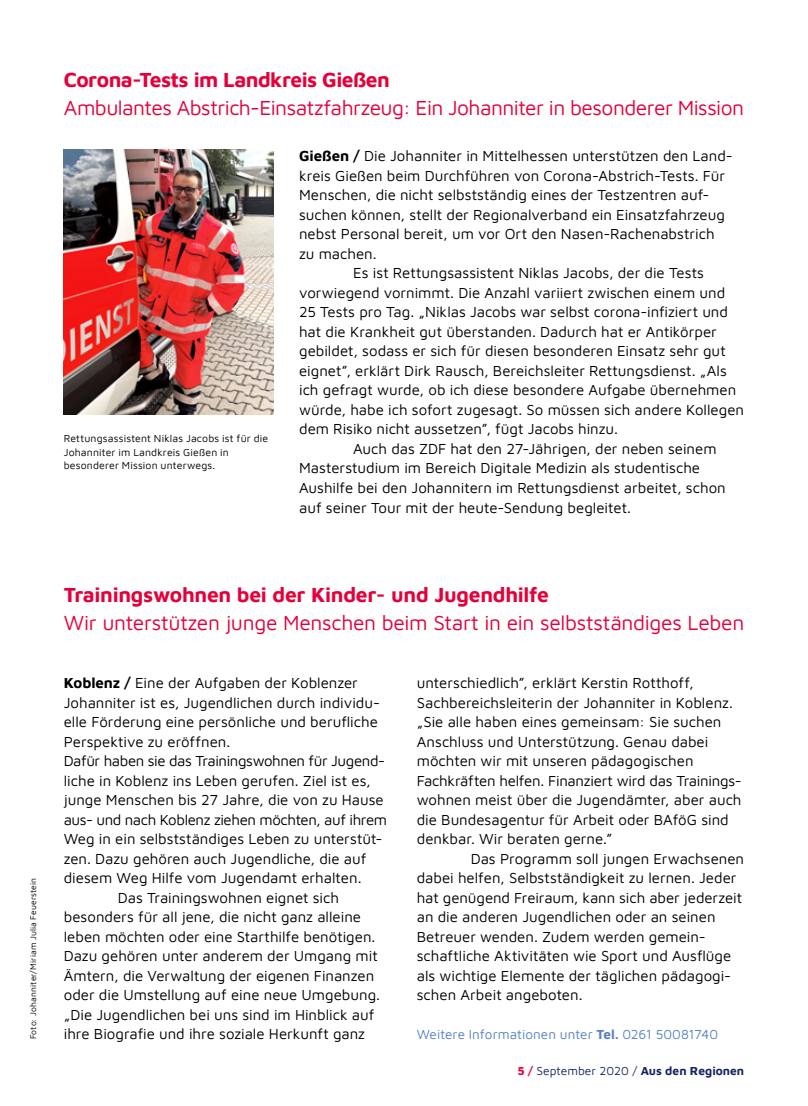
<style>
.page{position:relative;width:808px;height:1106px;background:#fff}
.page>*{position:absolute;margin:0;border:0;box-sizing:border-box;transform-origin:0 0}
.t1{font:21px "Maven Pro";letter-spacing:-.02em;color:#e4003a}
.t2{font:700 21px "Maven Pro";letter-spacing:-.015em;color:#e4003a}
.t3{font:15px/19.5px "Maven Pro";color:#000}
.t4{font:15px "Maven Pro";letter-spacing:-.025em;color:#000}
.t5{font:13.5px "Maven Pro";letter-spacing:.005em;color:#5782c2}
.t6{font:12px "Maven Pro";color:#17255f}
.t7{font:10.5px/13.5px "Maven Pro";letter-spacing:.015em;color:#000}
.t8{font:8.55px "Maven Pro";letter-spacing:.02em;color:#000}
.s1{font-weight:700}
.s2{font-weight:700;color:#e4003a}
</style>
<div class="page">
<img style="left:64px;top:150px;width:210px;height:265px">
<h1 class="t2" style="left:64px;top:66px;width:328px">Corona-Tests im Landkreis Gießen</h1>
<h1 class="t1" style="left:64px;top:93px;width:682px">Ambulantes Abstrich-Einsatzfahrzeug: Ein Johanniter in besonderer Mission</h1>
<p class="t3" style="left:299px;top:145px;width:435px"><span class="s1">Gießen /</span> Die Johanniter in Mittelhessen unterstützen den Land-</p>
<p class="t3" style="left:299px;top:165px;width:427px">kreis Gießen beim Durchführen von Corona-Abstrich-Tests. Für</p>
<p class="t3" style="left:299px;top:184px;width:409px">Menschen, die nicht selbstständig eines der Testzentren auf-</p>
<p class="t3" style="left:299px;top:204px;width:427px">suchen können, stellt der Regionalverband ein Einsatzfahrzeug</p>
<p class="t3" style="left:299px;top:223px;width:417px">nebst Personal bereit, um vor Ort den Nasen-Rachenabstrich</p>
<p class="t3" style="left:299px;top:243px;width:79px">zu machen.</p>
<p class="t3" style="left:353px;top:262px;width:352px">Es ist Rettungsassistent Niklas Jacobs, der die Tests</p>
<p class="t3" style="left:299px;top:282px;width:428px">vorwiegend vornimmt. Die Anzahl variiert zwischen einem und</p>
<p class="t3" style="left:299px;top:301px;width:430px">25 Tests pro Tag. „Niklas Jacobs war selbst corona-infiziert und</p>
<p class="t3" style="left:299px;top:321px;width:419px">hat die Krankheit gut überstanden. Dadurch hat er Antikörper</p>
<p class="t3" style="left:299px;top:340px;width:428px">gebildet, sodass er sich für diesen besonderen Einsatz sehr gut</p>
<p class="t3" style="left:299px;top:360px;width:429px">eignet”, erklärt Dirk Rausch, Bereichsleiter Rettungsdienst. „Als</p>
<p class="t3" style="left:299px;top:379px;width:439px">ich gefragt wurde, ob ich diese besondere Aufgabe übernehmen</p>
<p class="t3" style="left:299px;top:399px;width:447px">würde, habe ich sofort zugesagt. So müssen sich andere Kollegen</p>
<p class="t3" style="left:299px;top:418px;width:320px">dem Risiko nicht aussetzen”, fügt Jacobs hinzu.</p>
<p class="t3" style="left:353px;top:438px;width:365px">Auch das ZDF hat den 27-Jährigen, der neben seinem</p>
<p class="t3" style="left:299px;top:457px;width:403px">Masterstudium im Bereich Digitale Medizin als studentische</p>
<p class="t3" style="left:299px;top:477px;width:428px">Aushilfe bei den Johannitern im Rettungsdienst arbeitet, schon</p>
<p class="t3" style="left:299px;top:496px;width:334px">auf seiner Tour mit der heute-Sendung begleitet.</p>
<p class="t7" style="left:64px;top:431px;width:206px">Rettungsassistent Niklas Jacobs ist für die<br>Johanniter im Landkreis Gießen in besonderer Mission unterwegs.</p>
<p class="t8" style="left:27px;top:1039px;width:163px;rotate:-90deg">Foto: Johanniter/Miriam Julia Feuerstein</p>
<h1 class="t2" style="left:64px;top:580px;width:486px">Trainingswohnen bei der Kinder- und Jugendhilfe</h1>
<h1 class="t1" style="left:64px;top:608px;width:682px">Wir unterstützen junge Menschen beim Start in ein selbstständiges Leben</h1>
<p class="t3" style="left:64px;top:672px;width:296px"><span class="s1">Koblenz /</span> Eine der Aufgaben der Koblenzer</p>
<p class="t3" style="left:64px;top:691px;width:318px">Johanniter ist es, Jugendlichen durch individu-</p>
<p class="t3" style="left:64px;top:711px;width:316px">elle Förderung eine persönliche und berufliche</p>
<p class="t3" style="left:64px;top:730px;width:168px">Perspektive zu eröffnen.</p>
<p class="t4" style="left:64px;top:750px;width:323px">Dafür haben sie das Trainingswohnen für Jugend-</p>
<p class="t3" style="left:64px;top:769px;width:309px">liche in Koblenz ins Leben gerufen. Ziel ist es,</p>
<p class="t3" style="left:64px;top:789px;width:322px">junge Menschen bis 27 Jahre, die von zu Hause</p>
<p class="t4" style="left:64px;top:809px;width:325px">aus- und nach Koblenz ziehen möchten, auf ihrem</p>
<p class="t3" style="left:64px;top:828px;width:320px">Weg in ein selbstständiges Leben zu unterstüt-</p>
<p class="t3" style="left:64px;top:847px;width:304px">zen. Dazu gehören auch Jugendliche, die auf</p>
<p class="t3" style="left:64px;top:867px;width:299px">diesem Weg Hilfe vom Jugendamt erhalten.</p>
<p class="t3" style="left:118px;top:886px;width:223px">Das Trainingswohnen eignet sich</p>
<p class="t3" style="left:64px;top:906px;width:299px">besonders für all jene, die nicht ganz alleine</p>
<p class="t3" style="left:64px;top:925px;width:313px">leben möchten oder eine Starthilfe benötigen.</p>
<p class="t3" style="left:64px;top:945px;width:316px">Dazu gehören unter anderem der Umgang mit</p>
<p class="t3" style="left:64px;top:964px;width:312px">Ämtern, die Verwaltung der eigenen Finanzen</p>
<p class="t3" style="left:64px;top:984px;width:318px">oder die Umstellung auf eine neue Umgebung.</p>
<p class="t3" style="left:64px;top:1003px;width:312px">„Die Jugendlichen bei uns sind im Hinblick auf</p>
<p class="t3" style="left:64px;top:1023px;width:303px">ihre Biografie und ihre soziale Herkunft ganz</p>
<p class="t3" style="left:417px;top:672px;width:326px">unterschiedlich”, erklärt Kerstin Rotthoff, Sachbereichsleiterin der Johanniter in Koblenz. „Sie alle haben eines gemeinsam: Sie suchen Anschluss und Unterstützung. Genau dabei möchten wir mit unseren pädagogischen Fachkräften helfen. Finanziert wird das Trainings&shy;wohnen meist über die Jugendämter, aber auch die Bundesagentur für Arbeit oder BAföG sind denkbar. Wir beraten gerne.”</p>
<p class="t3" style="left:417px;top:847px;width:329px;text-indent:54px">Das Programm soll jungen Erwachsenen dabei helfen, Selbstständigkeit zu lernen. Jeder hat genügend Freiraum, kann sich aber jederzeit an die anderen Jugendlichen oder an seinen Betreuer wenden. Zudem werden gemein&shy;schaftliche Aktivitäten wie Sport und Ausflüge als wichtige Elemente der täglichen pädagogi&shy;schen Arbeit angeboten.</p>
<p class="t5" style="left:417px;top:1025px;width:303px">Weitere Informationen unter <span class="s1">Tel.</span> 0261 50081740</p>
<p class="t6" style="left:517px;top:1063px;width:228px"><span class="s2">5 /</span> September 2020 / <span class="s1">Aus den Regionen</span></p>
</div>
